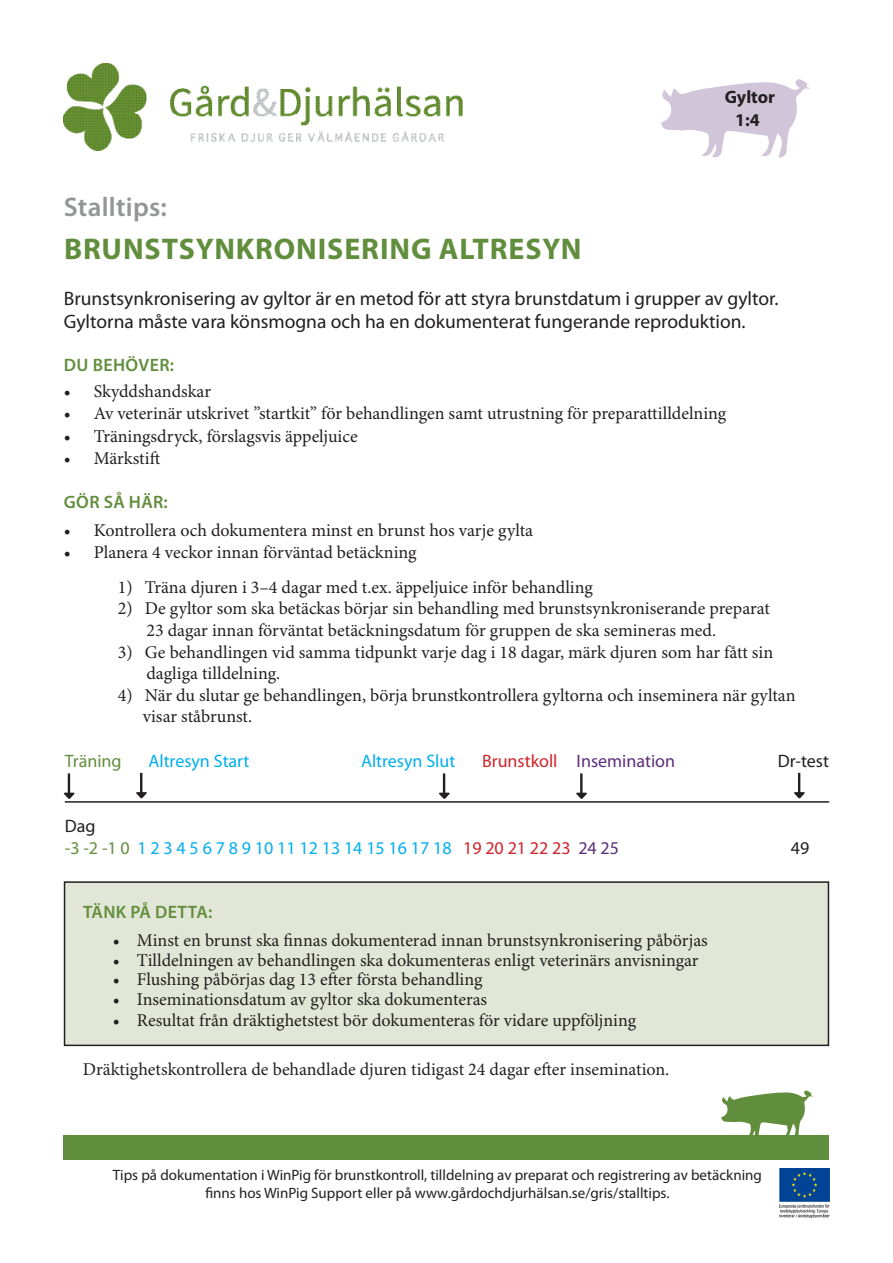
<style>
.page{position:relative;width:893px;height:1263px;background:#fff}
.page>*{position:absolute;margin:0;border:0;box-sizing:border-box;transform-origin:0 0}
.t1{font:700 30px "Myriad Pro";letter-spacing:.03em;color:#618e3d}
.t2{font:600 27px "Myriad Pro";letter-spacing:.01em;color:#939598}
.t3{font:19.5px "Myriad Pro";color:#231f20}
.t4{font:18px/21.6px "Minion Pro";color:#231f20}
.t5{font:18px "Myriad Pro";color:#00aeef}
.t6{font:600 18px "Myriad Pro";letter-spacing:.02em;color:#618e3d}
.t7{font:18px "Myriad Pro";color:#5c2f7a}
.t8{font:18px "Myriad Pro";color:#231f20}
.t9{font:700 18px "Myriad Pro";color:#231f20}
.t10{font:18px "Myriad Pro";color:#618e3d}
.t11{font:15px/18px "Myriad Pro";color:#231f20;text-align:center}
.s1{color:#d1232a}
.s2{color:#618e3d}
.s3{color:#5c2f7a}
</style>
<div class="page">
<div style="left:65px;top:882px;width:763px;height:163px;background:#e1e6d6"></div>
<div style="left:64px;top:881px;width:765px;height:165px;border:2px solid #231f20"></div>
<svg style="left:661px;top:79px;width:150px;height:79px"></svg>
<img style="left:64px;top:64px;width:399px;height:86px">
<hr style="left:65px;top:801px;width:764px;height:2px;background:#231f20">
<hr style="left:68px;top:773px;width:2px;height:23px;background:#231f20">
<svg style="left:63px;top:793px;width:12px;height:6px"></svg>
<hr style="left:140px;top:773px;width:2px;height:23px;background:#231f20">
<svg style="left:136px;top:792px;width:11px;height:7px"></svg>
<hr style="left:443px;top:773px;width:2px;height:23px;background:#231f20">
<svg style="left:439px;top:793px;width:11px;height:6px"></svg>
<hr style="left:580px;top:773px;width:2px;height:23px;background:#231f20">
<svg style="left:576px;top:793px;width:11px;height:6px"></svg>
<hr style="left:798px;top:773px;width:2px;height:23px;background:#231f20">
<svg style="left:794px;top:792px;width:11px;height:7px"></svg>
<svg style="left:721px;top:1090px;width:93px;height:45px"></svg>
<div style="left:64px;top:1135px;width:765px;height:24px;background:#618e3d"></div>
<img style="left:780px;top:1169px;width:50px;height:49px">
<p class="t9" style="left:725px;top:87px;width:52px">Gyltor</p>
<p class="t2" style="left:64px;top:192px;width:105px">Stalltips:</p>
<p class="t1" style="left:64px;top:232px;width:519px">BRUNSTSYNKRONISERING ALTRESYN</p>
<p class="t9" style="left:735px;top:110px;width:26px">1:4</p>
<p class="t3" style="left:64px;top:288px;width:716px">Brunstsynkronisering av gyltor är en metod för att styra brunstdatum i grupper av gyltor.</p>
<p class="t3" style="left:64px;top:311px;width:683px">Gyltorna måste vara könsmogna och ha en dokumenterat fungerande reproduktion.</p>
<p class="t6" style="left:64px;top:355px;width:112px">DU BEHÖVER:</p>
<p class="t4" style="left:64px;top:381px;width:149px">• Skyddshandskar</p>
<p class="t4" style="left:64px;top:404px;width:664px">• Av veterinär utskrivet ”startkit” för behandlingen samt utrustning för preparattilldelning</p>
<p class="t4" style="left:64px;top:426px;width:295px">• Träningsdryck, förslagsvis äppeljuice</p>
<p class="t4" style="left:64px;top:449px;width:98px">• Märkstift</p>
<p class="t6" style="left:64px;top:492px;width:105px">GÖR SÅ HÄR:</p>
<p class="t4" style="left:64px;top:520px;width:471px">• Kontrollera och dokumentera minst en brunst hos varje gylta</p>
<p class="t4" style="left:64px;top:542px;width:354px">• Planera 4 veckor innan förväntad betäckning</p>
<p class="t4" style="left:118px;top:577px;width:477px">1) Träna djuren i 3–4 dagar med t.ex. äppeljuice inför behandling</p>
<p class="t4" style="left:146px;top:599px;width:625px;text-indent:-29px">2) De gyltor som ska betäckas börjar sin behandling med brunstsynkroniserande preparat<br>23 dagar innan förväntat betäckningsdatum för gruppen de ska semineras med.</p>
<p class="t4" style="left:146px;top:642px;width:628px;text-indent:-29px">3) Ge behandlingen vid samma tidpunkt varje dag i 18 dagar, märk djuren som har fått sin dagliga tilldelning.</p>
<p class="t4" style="left:143px;top:685px;width:654px;text-indent:-25px">4) När du slutar ge behandlingen, börja brunstkontrollera gyltorna och inseminera när gyltan visar ståbrunst.</p>
<p class="t10" style="left:65px;top:751px;width:58px">Träning</p>
<p class="t5" style="left:148px;top:751px;width:103px">Altresyn Start</p>
<p class="t5" style="left:361px;top:751px;width:96px">Altresyn Slut</p>
<p class="t7" style="left:482px;top:751px;width:195px"><span class="s1">Brunstkoll</span> Insemination</p>
<p class="t8" style="left:778px;top:751px;width:53px">Dr-test</p>
<p class="t8" style="left:65px;top:816px;width:32px">Dag</p>
<p class="t5" style="left:65px;top:838px;width:556px"><span class="s2">-3 -2 -1 0</span> 1 2 3 4 5 6 7 8 9 10 11 12 13 14 15 16 17 18 <span class="s1">19 20 21 22 23</span> <span class="s3">24 25</span></p>
<p class="t8" style="left:791px;top:838px;width:20px">49</p>
<p class="t6" style="left:83px;top:902px;width:131px">TÄNK PÅ DETTA:</p>
<p class="t4" style="left:113px;top:930px;width:596px">• Minst en brunst ska finnas dokumenterad innan brunstsynkronisering påbörjas</p>
<p class="t4" style="left:113px;top:950px;width:587px">• Tilldelningen av behandlingen ska dokumenteras enligt veterinärs anvisningar</p>
<p class="t4" style="left:113px;top:969px;width:371px">• Flushing påbörjas dag 13 efter första behandling</p>
<p class="t4" style="left:113px;top:989px;width:376px">• Inseminationsdatum av gyltor ska dokumenteras</p>
<p class="t4" style="left:113px;top:1010px;width:525px">• Resultat från dräktighetstest bör dokumenteras för vidare uppföljning</p>
<p class="t4" style="left:83px;top:1059px;width:588px">Dräktighetskontrollera de behandlade djuren tidigast 24 dagar efter insemination.</p>
<p class="t11" style="left:113px;top:1166px;width:650px">Tips på dokumentation i WinPig för brunstkontroll, tilldelning av preparat och registrering av betäckning finns hos WinPig Support eller på www.gårdochdjurhälsan.se/gris/stalltips.</p>
</div>
